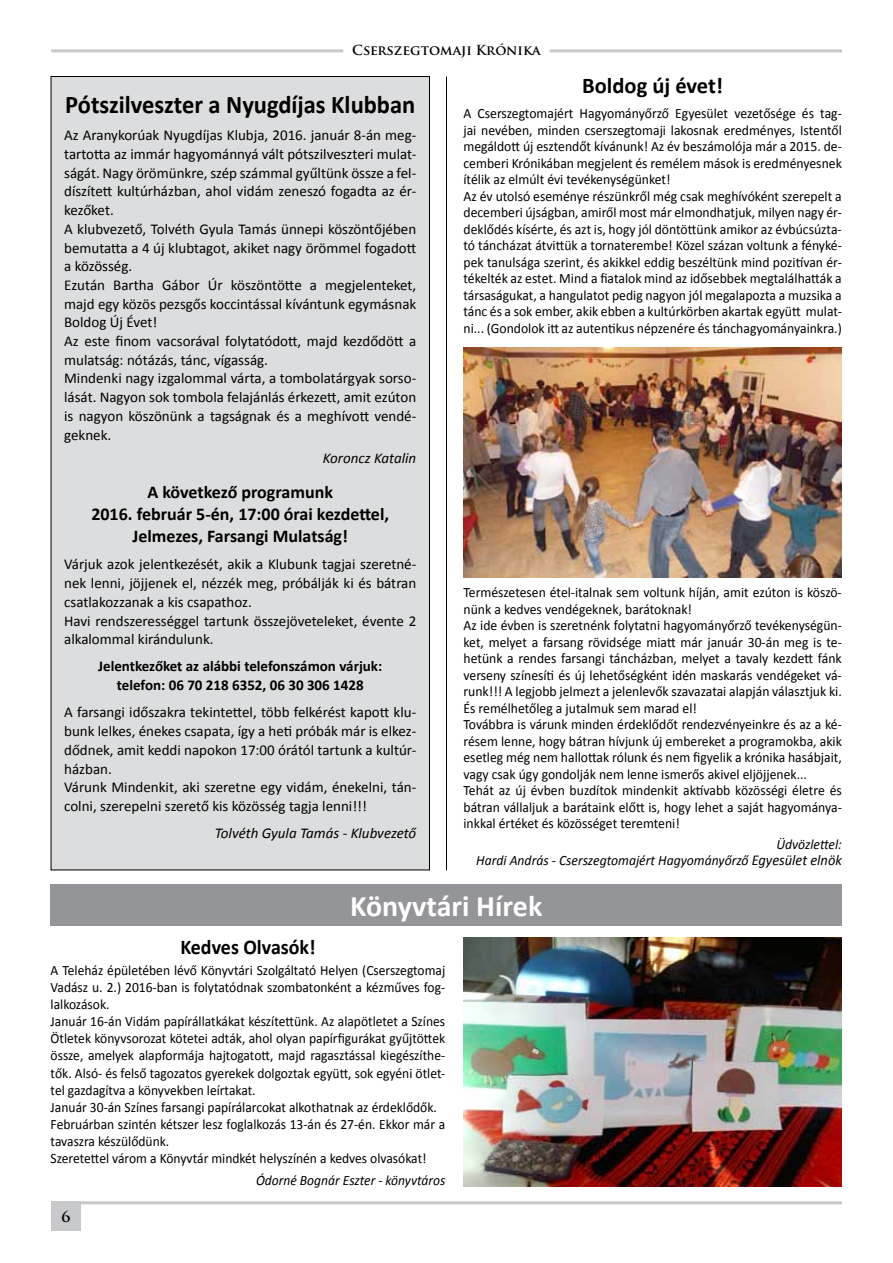
<style>
.page{position:relative;width:893px;height:1263px;background:#fff}
.page>*{position:absolute;margin:0;border:0;box-sizing:border-box;transform-origin:0 0}
.t1{font:700 30px "Calibri";color:#fff}
.t2{font:700 25.5px "Calibri";color:#000;scale:.96 1}
.t3{font:700 22.5px "Calibri";color:#000}
.t4{font:700 21px "Calibri";color:#000;scale:.95 1}
.t5{font:700 18px/22.4px "Calibri";color:#000;text-align:center}
.t6{font:15px/18.8px "Calibri";color:#000}
.t7{font:700 15px/18.8px "Calibri";color:#000;text-align:center}
.t8{font:italic 15px "Calibri";color:#000}
.t9{font:700 15px "Trajan Pro";color:#000}
.t10{font:14.25px/16.5px "Calibri";color:#000;scale:.96 1}
.t11{font:14.25px/17.1px "Calibri";color:#000;scale:.95 1}
.t12{font:italic 14.25px/16.5px "Calibri";color:#000;text-align:right;scale:.96 1}
.t13{font:italic 14.25px "Calibri";color:#000;scale:.95 1}
.t14{font:700 13.5px "Trajan Pro";color:#000}
.s1{font-size:15px}
</style>
<div class="page">
<hr style="left:51px;top:1201px;width:791px;height:3px;background:#c7c8ca">
<hr style="left:51px;top:49px;width:292px;height:3px;background:#c7c8ca">
<hr style="left:550px;top:49px;width:292px;height:3px;background:#c7c8ca">
<div style="left:51px;top:1201px;width:30px;height:30px;background:#c7c8ca"></div>
<hr style="left:446px;top:77px;width:1px;height:793px;background:#000">
<div style="left:51px;top:77px;width:378px;height:793px;background:#dcddde"></div>
<img style="left:463px;top:938px;width:379px;height:248px">
<div style="left:51px;top:884px;width:791px;height:41px;background:#939598"></div>
<img style="left:463px;top:348px;width:379px;height:229px">
<p class="t14" style="left:352px;top:41px;width:190px">Cserszegtomaji Krónika</p>
<h2 class="t2" style="left:65px;top:88px;width:366px">Pótszilveszter a Nyugdíjas Klubban</h2>
<p class="t6" style="left:64px;top:126px;width:354px">Az Aranykorúak Nyugdíjas Klubja, 2016. január 8-án meg&shy;tartotta az immár hagyománnyá vált pótszilveszteri mulat&shy;ságát. Nagy örömünkre, szép számmal gyűltünk össze a fel&shy;díszített kultúrházban, ahol vidám zeneszó fogadta az ér&shy;kezőket.<br>A klubvezető, Tolvéth Gyula Tamás ünnepi köszöntőjében bemutatta a 4 új klubtagot, akiket nagy örömmel fogadott a közösség.<br>Ezután Bartha Gábor Úr köszöntötte a megjelenteket, majd egy közös pezsgős koccintással kívántunk egymásnak Boldog Új Évet!<br>Az este finom vacsorával folytatódott, majd kezdődött a mulatság: nótázás, tánc, vígasság.<br>Mindenki nagy izgalommal várta, a tombolatárgyak sorso&shy;lását. Nagyon sok tombola felajánlás érkezett, amit ezúton is nagyon köszönünk a tagságnak és a meghívott vendé&shy;geknek.</p>
<p class="t8" style="left:323px;top:447px;width:95px">Koroncz Katalin</p>
<p class="t5" style="left:91px;top:480px;width:299px">A következő programunk<br>2016. február 5-én, 17:00 órai kezdettel,<br>Jelmezes, Farsangi Mulatság!</p>
<p class="t6" style="left:64px;top:555px;width:354px">Várjuk azok jelentkezését, akik a Klubunk tagjai szeretné&shy;nek lenni, jöjjenek el, nézzék meg, próbálják ki és bátran csatlakozzanak a kis csapathoz.<br>Havi rendszerességgel tartunk összejöveteleket, évente 2 alkalommal kirándulunk.</p>
<p class="t7" style="left:98px;top:657px;width:285px">Jelentkezőket az alábbi telefonszámon várjuk: telefon: 06 70 218 6352, 06 30 306 1428</p>
<p class="t6" style="left:64px;top:703px;width:354px">A farsangi időszakra tekintettel, több felkérést kapott klu&shy;bunk lelkes, énekes csapata, így a heti próbák már is elkez&shy;dődnek, amit keddi napokon 17:00 órától tartunk a kultúr&shy;házban.<br>Várunk Mindenkit, aki szeretne egy vidám, énekelni, tán&shy;colni, szerepelni szerető kis közösség tagja lenni!!!</p>
<p class="t8" style="left:215px;top:823px;width:203px">Tolvéth Gyula Tamás - Klubvezető</p>
<h3 class="t3" style="left:582px;top:72px;width:143px">Boldog új évet!</h3>
<p class="t10" style="left:463px;top:105px;width:396px">A Cserszegtomajért Hagyományőrző Egyesület vezetősége és tag&shy;jai nevében, minden cserszegtomaji lakosnak eredményes, Istentől megáldott új esztendőt kívánunk! Az év beszámolója már a 2015. de&shy;cemberi Krónikában megjelent és remélem mások is eredményesnek ítélik az elmúlt évi tevékenységünket!<br>Az év utolsó eseménye részünkről még csak meghívóként szerepelt a decemberi újságban, amiről most már elmondhatjuk, milyen nagy ér&shy;deklődés kísérte, és azt is, hogy jól döntöttünk amikor az évbúcsúzta&shy;tó táncházat átvittük a tornaterembe! Közel százan voltunk a fényké&shy;pek tanulsága szerint, és akikkel eddig beszéltünk mind pozitívan ér&shy;tékelték az estet. Mind a fiatalok mind az idősebbek megtalálhatták a társaságukat, a hangulatot pedig nagyon jól megalapozta a muzsika a tánc és a sok ember, akik ebben a kultúrkörben akartak együtt mulat&shy;ni... (Gondolok itt az autentikus népzenére és tánchagyományainkra.)</p>
<p class="t10" style="left:463px;top:584px;width:396px">Természetesen étel-italnak sem voltunk híján, amit ezúton is köszö&shy;nünk a kedves vendégeknek, barátoknak!<br>Az ide évben is szeretnénk folytatni hagyományőrző tevékenységün&shy;ket, melyet a farsang rövidsége miatt már január 30-án meg is te&shy;hetünk a rendes farsangi táncházban, melyet a tavaly kezdett fánk verseny színesíti és új lehetőségként idén maskarás vendégeket vá&shy;runk!!! A legjobb jelmezt a jelenlevők szavazatai alapján választjuk ki.<br>És remélhetőleg a jutalmuk sem marad el!<br>Továbbra is várunk minden érdeklődőt rendezvényeinkre és az a ké&shy;résem lenne, hogy bátran hívjunk új embereket a programokba, akik esetleg még nem hallottak rólunk és nem figyelik a krónika hasábjait, vagy csak úgy gondolják nem lenne ismerős akivel eljöjjenek...<br>Tehát az új évben buzdítok mindenkit aktívabb közösségi életre és bátran vállaljuk a barátaink előtt is, hogy lehet a saját hagyománya&shy;inkkal értéket és közösséget teremteni!</p>
<p class="t12" style="left:476px;top:835px;width:382px">Üdvözlettel:<br>Hardi András - Cserszegtomajért Hagyományőrző <span class="s1">Egyesület elnök</span></p>
<h1 class="t1" style="left:350px;top:887px;width:194px">Könyvtári Hírek</h1>
<h3 class="t4" style="left:180px;top:933px;width:144px">Kedves Olvasók!</h3>
<p class="t11" style="left:51px;top:962px;width:417px">A Teleház épületében lévő Könyvtári Szolgáltató Helyen (Cserszegtomaj Vadász u. 2.) 2016-ban is folytatódnak szombatonként a kézműves fog&shy;lalkozások.<br>Január 16-án Vidám papírállatkákat készítettünk. Az alapötletet a Színes Ötletek könyvsorozat kötetei adták, ahol olyan papírfigurákat gyűjtöttek össze, amelyek alapformája hajtogatott, majd ragasztással kiegészíthe&shy;tők. Alsó- és felső tagozatos gyerekek dolgoztak együtt, sok egyéni ötlet&shy;tel gazdagítva a könyvekben leírtakat.<br>Január 30-án Színes farsangi papírálarcokat alkothatnak az érdeklődők.<br>Februárban szintén kétszer lesz foglalkozás 13-án és 27-én. Ekkor már a tavaszra készülődünk.<br>Szeretettel várom a Könyvtár mindkét helyszínén a kedves olvasókat!</p>
<p class="t13" style="left:256px;top:1171px;width:201px">Ódorné Bognár Eszter - könyvtáros</p>
<p class="t9" style="left:61px;top:1207px;width:10px">6</p>
</div>
